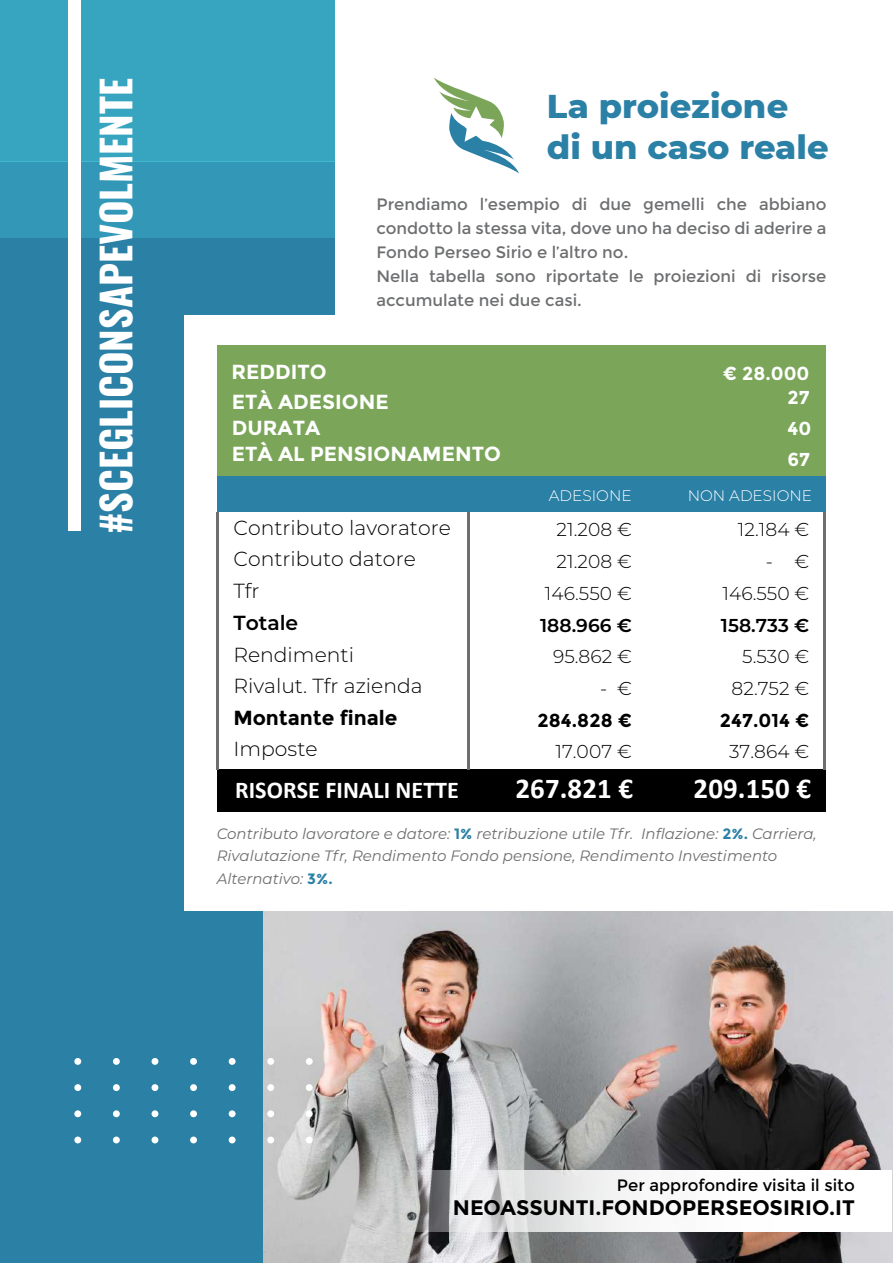
<style>
.page{position:relative;width:893px;height:1263px;background:#fff}
.page>*{position:absolute;margin:0;border:0;box-sizing:border-box;transform-origin:0 0}
.t1{font:700 40.35px "Oswald";color:#fff}
.t2{font:800 33.75px/40.3px "Montserrat";color:#2b80a6}
.t3{font:700 28.8px "Calibri";letter-spacing:.005em;color:#fff}
.t4{font:700 24.15px "Calibri";color:#fff}
.t5{font:700 21px "Montserrat";color:#000}
.t6{font:300 20.4px "Montserrat";color:#000}
.t7{font:700 20.4px "Montserrat";color:#fff}
.t8{font:700 20.4px "Montserrat";letter-spacing:-.005em;color:#000}
.t9{font:600 20.4px "Montserrat";color:#000}
.t10{font:300 18.6px "Montserrat";letter-spacing:.005em;color:#000}
.t11{font:600 18.6px "Montserrat";letter-spacing:.005em;color:#000}
.t12{font:700 18.6px "Montserrat";letter-spacing:.005em;color:#000}
.t13{font:700 18.6px "Montserrat";color:#fff}
.t14{font:16.5px/24px "Montserrat";color:#6d6e70}
.t15{font:16.5px "Montserrat";color:#000}
.t16{font:300 15.3px "Montserrat";color:#fff}
.t17{font:italic 15px/22.5px "Montserrat";color:#6d6e70}
.s1{font-weight:700;font-style:normal;color:#2b80a6}
</style>
<div class="page">
<div style="left:0;top:0;width:334px;height:1263px;background:#2b80a6"></div>
<div style="left:0;top:162px;width:334px;height:76px;background:#3398b7"></div>
<div style="left:0;top:0;width:334px;height:162px;background:#37a5c0"></div>
<svg style="left:434px;top:78px;width:85px;height:95px"></svg>
<img style="left:263px;top:911px;width:630px;height:352px">
<div style="left:184px;top:316px;width:709px;height:595px;background:#fff"></div>
<div style="left:217px;top:346px;width:609px;height:131px;background:#7ba65a"></div>
<div style="left:217px;top:769px;width:609px;height:43px;background:#000"></div>
<div style="left:217px;top:477px;width:609px;height:35px;background:#2b80a6"></div>
<hr style="left:467px;top:512px;width:3px;height:257px;background:#6d6e70">
<hr style="left:217px;top:512px;width:2px;height:257px;background:#6d6e70">
<hr style="left:823px;top:512px;width:3px;height:257px;background:#6d6e70">
<div style="left:306px;top:1136px;width:7px;height:7px;background:#fff;border-radius:50%"></div>
<div style="left:267px;top:1136px;width:7px;height:7px;background:#fff;border-radius:50%"></div>
<div style="left:229px;top:1136px;width:7px;height:7px;background:#fff;border-radius:50%"></div>
<div style="left:190px;top:1136px;width:7px;height:7px;background:#fff;border-radius:50%"></div>
<div style="left:152px;top:1136px;width:6px;height:7px;background:#fff;border-radius:50%"></div>
<div style="left:113px;top:1136px;width:7px;height:7px;background:#fff;border-radius:50%"></div>
<div style="left:74px;top:1136px;width:7px;height:7px;background:#fff;border-radius:50%"></div>
<div style="left:306px;top:1110px;width:7px;height:7px;background:#fff;border-radius:50%"></div>
<div style="left:267px;top:1110px;width:7px;height:7px;background:#fff;border-radius:50%"></div>
<div style="left:229px;top:1110px;width:7px;height:7px;background:#fff;border-radius:50%"></div>
<div style="left:190px;top:1110px;width:7px;height:7px;background:#fff;border-radius:50%"></div>
<div style="left:152px;top:1110px;width:6px;height:7px;background:#fff;border-radius:50%"></div>
<div style="left:113px;top:1110px;width:7px;height:7px;background:#fff;border-radius:50%"></div>
<div style="left:74px;top:1110px;width:7px;height:7px;background:#fff;border-radius:50%"></div>
<div style="left:306px;top:1084px;width:7px;height:7px;background:#fff;border-radius:50%"></div>
<div style="left:267px;top:1084px;width:7px;height:7px;background:#fff;border-radius:50%"></div>
<div style="left:229px;top:1084px;width:7px;height:7px;background:#fff;border-radius:50%"></div>
<div style="left:190px;top:1084px;width:7px;height:7px;background:#fff;border-radius:50%"></div>
<div style="left:152px;top:1084px;width:6px;height:7px;background:#fff;border-radius:50%"></div>
<div style="left:113px;top:1084px;width:7px;height:7px;background:#fff;border-radius:50%"></div>
<div style="left:74px;top:1084px;width:7px;height:7px;background:#fff;border-radius:50%"></div>
<div style="left:306px;top:1058px;width:7px;height:7px;background:#fff;border-radius:50%"></div>
<div style="left:267px;top:1058px;width:7px;height:7px;background:#fff;border-radius:50%"></div>
<div style="left:229px;top:1058px;width:7px;height:7px;background:#fff;border-radius:50%"></div>
<div style="left:190px;top:1058px;width:7px;height:7px;background:#fff;border-radius:50%"></div>
<div style="left:152px;top:1058px;width:6px;height:7px;background:#fff;border-radius:50%"></div>
<div style="left:113px;top:1058px;width:7px;height:7px;background:#fff;border-radius:50%"></div>
<div style="left:74px;top:1058px;width:7px;height:7px;background:#fff;border-radius:50%"></div>
<div style="left:68px;top:0;width:13px;height:531px;background:#fff"></div>
<svg style="left:392px;top:1170px;width:500px;height:62px"></svg>
<h1 class="t1" style="left:95px;top:534px;width:458px;rotate:-90deg">#SCEGLICONSAPEVOLMENTE</h1>
<h2 class="t2" style="left:547px;top:84px;width:283px">La proiezione di un caso reale</h2>
<p class="t14" style="left:376px;top:193px;width:452px">Prendiamo l’esempio di due gemelli che abbiano condotto la stessa vita, dove uno ha deciso di aderire a Fondo Perseo Sirio e l’altro no.<br>Nella tabella sono riportate le proiezioni di risorse accumulate nei due casi.</p>
<p class="t7" style="left:231px;top:360px;width:97px">REDDITO</p>
<p class="t13" style="left:723px;top:362px;width:88px">€ 28.000</p>
<p class="t7" style="left:232px;top:390px;width:158px">ETÀ ADESIONE</p>
<p class="t13" style="left:787px;top:387px;width:24px">27</p>
<p class="t7" style="left:232px;top:416px;width:90px">DURATA</p>
<p class="t13" style="left:787px;top:418px;width:25px">40</p>
<p class="t7" style="left:232px;top:441px;width:271px">ETÀ AL PENSIONAMENTO</p>
<p class="t13" style="left:787px;top:448px;width:24px">67</p>
<p class="t16" style="left:549px;top:485px;width:84px">ADESIONE</p>
<p class="t16" style="left:688px;top:485px;width:126px">NON ADESIONE</p>
<p class="t6" style="left:233px;top:513px;width:219px">Contributo lavoratore</p>
<p class="t10" style="left:556px;top:517px;width:77px">21.208 €</p>
<p class="t10" style="left:738px;top:517px;width:73px">12.184 €</p>
<p class="t6" style="left:233px;top:545px;width:184px">Contributo datore</p>
<p class="t10" style="left:556px;top:549px;width:77px">21.208 €</p>
<p class="t10" style="left:766px;top:549px;width:45px">- €</p>
<p class="t6" style="left:233px;top:577px;width:28px">Tfr</p>
<p class="t10" style="left:545px;top:580px;width:89px">146.550 €</p>
<p class="t10" style="left:722px;top:580px;width:89px">146.550 €</p>
<p class="t9" style="left:233px;top:608px;width:66px">Totale</p>
<p class="t11" style="left:540px;top:612px;width:93px">188.966 €</p>
<p class="t11" style="left:721px;top:612px;width:90px">158.733 €</p>
<p class="t6" style="left:233px;top:640px;width:122px">Rendimenti</p>
<p class="t10" style="left:553px;top:644px;width:81px">95.862 €</p>
<p class="t10" style="left:742px;top:644px;width:69px">5.530 €</p>
<p class="t6" style="left:233px;top:672px;width:191px">Rivalut. Tfr azienda</p>
<p class="t10" style="left:600px;top:676px;width:34px">- €</p>
<p class="t10" style="left:732px;top:676px;width:79px">82.752 €</p>
<p class="t8" style="left:233px;top:706px;width:166px">Montante finale</p>
<p class="t12" style="left:537px;top:709px;width:96px">284.828 €</p>
<p class="t12" style="left:720px;top:709px;width:91px">247.014 €</p>
<p class="t6" style="left:233px;top:735px;width:86px">Imposte</p>
<p class="t10" style="left:555px;top:739px;width:78px">17.007 €</p>
<p class="t10" style="left:729px;top:739px;width:82px">37.864 €</p>
<h3 class="t4" style="left:235px;top:773px;width:225px">RISORSE FINALI NETTE</h3>
<h3 class="t3" style="left:515px;top:768px;width:119px">267.821 €</h3>
<h3 class="t3" style="left:694px;top:768px;width:119px">209.150 €</h3>
<p class="t17" style="left:217px;top:822px;width:601px">Contributo lavoratore e datore: <span class="s1">1%</span> retribuzione utile Tfr. Inflazione: <span class="s1">2%.</span> Carriera,<br>Rivalutazione Tfr, Rendimento Fondo pensione, Rendimento Investimento<br>Alternativo: <span class="s1">3%.</span></p>
<p class="t15" style="left:617px;top:1176px;width:239px">Per approfondire visita il sito</p>
<p class="t5" style="left:453px;top:1195px;width:403px">NEOASSUNTI.FONDOPERSEOSIRIO.IT</p>
</div>
